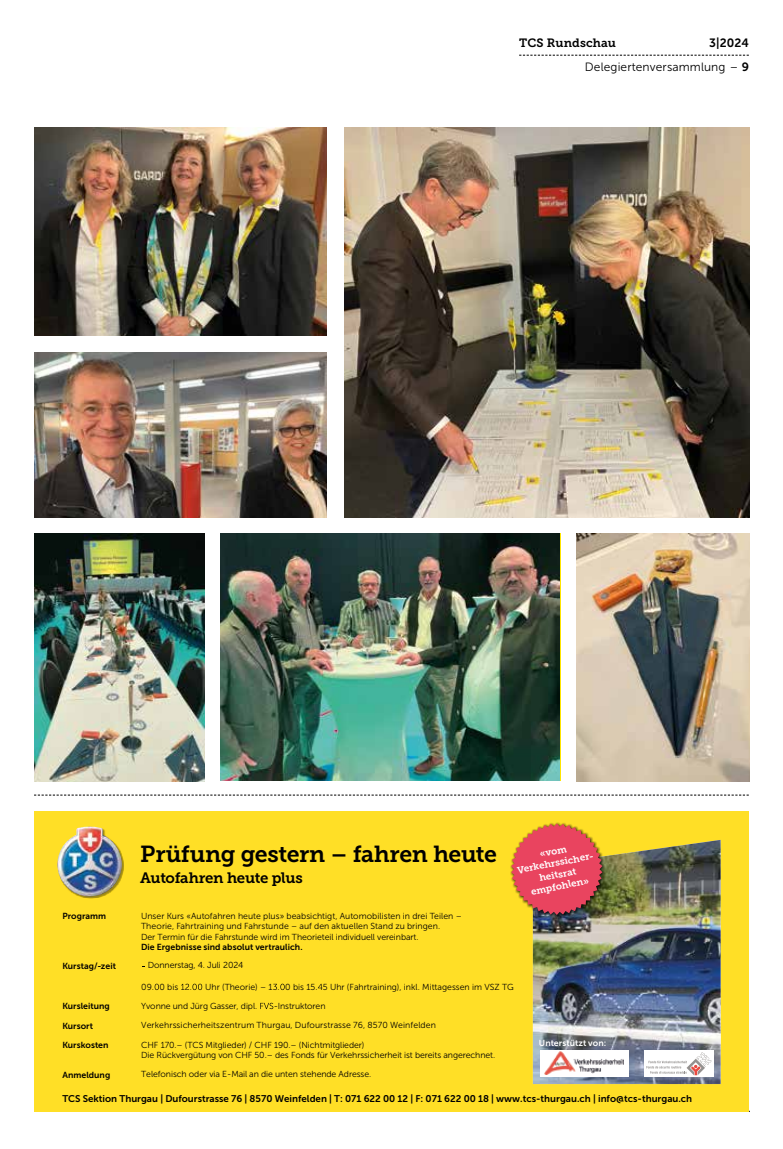
<style>
.page{position:relative;width:783px;height:1149px;background:#fff}
.page>*{position:absolute;margin:0;border:0;box-sizing:border-box;transform-origin:0 0}
.t1{font:23.1px "Museo Slab 700";letter-spacing:-.015em;color:#000}
.t2{font:15px "Museo Slab 700";letter-spacing:-.02em;color:#000}
.t3{font:12px "Museo Sans 300";letter-spacing:.01em;color:#000}
.t4{font:12px "Museo Slab 700";letter-spacing:.01em;color:#000}
.t5{font:12px "Museo Sans 700";color:#000}
.t6{font:9.75px "Museo Sans 700";color:#000}
.t7{font:9.75px/11.7px "Museo Slab 700";color:#fff;text-align:center}
.t8{font:8.7px/10.5px "Museo Sans 300";letter-spacing:-.01em;color:#000}
.t9{font:8.7px "Museo Sans 700";letter-spacing:.005em;color:#000}
.t10{font:8.7px "Museo Sans 300";letter-spacing:.01em;color:#000}
.t11{font:8.7px "Museo Sans 700";letter-spacing:.005em;color:#fff}
.s1{font-family:"Museo Sans 700"}
</style>
<div class="page">
<svg style="left:519px;top:55px;width:229px;height:1px"></svg>
<img style="left:34px;top:128px;width:293px;height:207px">
<img style="left:34px;top:352px;width:293px;height:165px">
<img style="left:221px;top:533px;width:338px;height:247px">
<img style="left:576px;top:533px;width:173px;height:248px">
<img style="left:34px;top:533px;width:170px;height:248px">
<img style="left:344px;top:128px;width:405px;height:389px">
<div style="left:34px;top:811px;width:714px;height:300px;background:#ffdf26"></div>
<img style="left:79px;top:856px;width:45px;height:42px">
<img style="left:57px;top:826px;width:65px;height:70px">
<svg style="left:155px;top:983px;width:4px;height:6px"></svg>
<svg style="left:181px;top:983px;width:21px;height:6px"></svg>
<svg style="left:273px;top:983px;width:11px;height:6px"></svg>
<svg style="left:318px;top:983px;width:4px;height:6px"></svg>
<svg style="left:260px;top:1002px;width:13px;height:6px"></svg>
<img style="left:532px;top:840px;width:188px;height:243px">
<svg style="left:510px;top:822px;width:95px;height:95px"></svg>
<svg style="left:511px;top:823px;width:91px;height:91px;background:#dd5e50"></svg>
<div style="left:644px;top:1050px;width:69px;height:26px;background:#fff"></div>
<svg style="left:646px;top:1052px;width:65px;height:23px"></svg>
<div style="left:539px;top:1050px;width:89px;height:26px;background:#fff"></div>
<img style="left:544px;top:1051px;width:79px;height:22px">
<svg style="left:34px;top:794px;width:714px;height:1px"></svg>
<h3 class="t4" style="left:519px;top:36px;width:98px">TCS Rundschau</h3>
<h3 class="t5" style="left:709px;top:36px;width:41px">3|2024</h3>
<h3 class="t3" style="left:584px;top:61px;width:165px">Delegiertenversammlung – <span class="s1">9</span></h3>
<p class="t9" style="left:62px;top:910px;width:45px">Programm</p>
<h1 class="t1" style="left:140px;top:840px;width:358px">Prüfung gestern – fahren heute</h1>
<h2 class="t2" style="left:140px;top:869px;width:164px">Autofahren heute plus</h2>
<p class="t8" style="left:141px;top:910px;width:322px">Unser Kurs «Autofahren heute plus» beabsichtigt, Automobilisten in drei Teilen –<br>Theorie, Fahrtraining und Fahrstunde – auf den aktuellen Stand zu bringen.<br>Der Termin für die Fahrstunde wird im Theorieteil individuell vereinbart.</p>
<p class="t9" style="left:141px;top:941px;width:163px">Die Ergebnisse sind absolut vertraulich.</p>
<p class="t7" style="left:514px;top:852px;width:80px;rotate:-11deg">«vom<br>Verkehrssicher&shy;heitsrat empfohlen»</p>
<p class="t9" style="left:62px;top:961px;width:55px">Kurstag/-zeit</p>
<p class="t8" style="left:148px;top:959px;width:97px">Donnerstag, 4. Juli 2024</p>
<p class="t9" style="left:62px;top:1001px;width:49px">Kursleitung</p>
<p class="t9" style="left:62px;top:1020px;width:32px">Kursort</p>
<p class="t9" style="left:62px;top:1039px;width:48px">Kurskosten</p>
<p class="t9" style="left:62px;top:1069px;width:49px">Anmeldung</p>
<p class="t8" style="left:141px;top:977px;width:374px;line-height:19px;text-indent:64px">Uhr (Theorie) – 1 . 0 bis 15. 5 Uhr (Fahrtraining), inkl. Mittagessen im VSZ TG<br>Yvonne und Jürg Gasser, dipl.</p>
<p class="t8" style="left:141px;top:981px;width:39px">09. 0 bis</p>
<p class="t8" style="left:273px;top:1000px;width:53px">-Instruktoren</p>
<p class="t10" style="left:141px;top:1020px;width:296px">Verkehrssicherheitszentrum Thurgau, Dufourstrasse 76, 8570 Weinfelden</p>
<p class="t8" style="left:141px;top:1039px;width:355px">CHF 170.– (TCS Mitglieder) / CHF 190.– (Nichtmitglieder)<br>Die Rückvergütung von CHF 50.– des Fonds für Verkehrssicherheit ist bereits angerechnet.</p>
<p class="t8" style="left:141px;top:1068px;width:231px">Telefonisch oder via E-Mail an die unten stehende Adresse.</p>
<p class="t11" style="left:539px;top:1037px;width:69px">Unterstützt von:</p>
<p class="t6" style="left:62px;top:1092px;width:631px">TCS Sektion Thurgau | Dufourstrasse 76 | 8570 Weinfelden | T: 071 622 00 12 | F: 071 622 00 18 | www.tcs-thurgau.ch | info@tcs-thurgau.ch</p>
</div>
